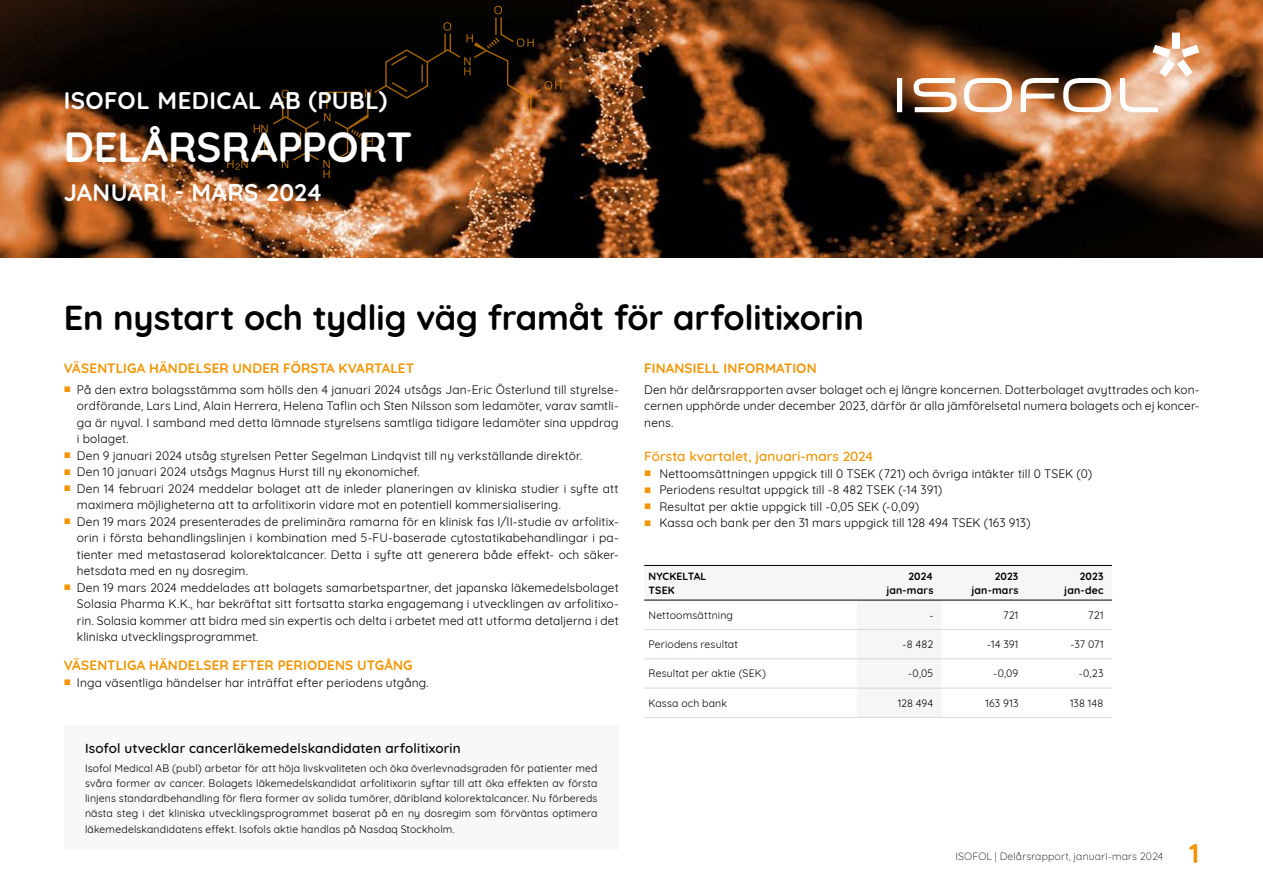
<style>
.page{position:relative;width:1263px;height:893px;background:#fff}
.page>*{position:absolute;margin:0;border:0;box-sizing:border-box;transform-origin:0 0}
.t1{font:700 42px "Quicksand";letter-spacing:-.01em;color:#fff}
.t2{font:700 34.5px "Quicksand";letter-spacing:-.005em;color:#000}
.t3{font:700 27px "Quicksand";color:#f49400}
.t4{font:700 24px "Quicksand";letter-spacing:.015em;color:#fff}
.t5{font:700 13.5px "Quicksand";letter-spacing:.01em;color:#f49400}
.t6{font:500 13.5px "Quicksand";letter-spacing:.015em;color:#000}
.t7{font:500 13.5px "Quicksand";letter-spacing:.005em;color:#f49400}
.t8{font:12px/16.5px "Quicksand";letter-spacing:.01em;color:#000;text-align:justify}
.t9{font:10.5px/15px "Quicksand";letter-spacing:.015em;color:#000;text-align:justify}
.t10{font:700 10.5px/13.5px "Quicksand";letter-spacing:.02em;color:#000;text-align:right}
.t11{font:300 10.5px "Quicksand";letter-spacing:.015em;color:#000}
.s1{font-family:"Arial";font-weight:900;color:#f49400}
</style>
<div class="page">
<div style="left:64px;top:725px;width:555px;height:125px;background:#f6f6f6"></div>
<svg style="left:644px;top:599px;width:468px;height:118px"></svg>
<hr style="left:644px;top:658px;width:213px;height:1px;background:#dadada">
<hr style="left:644px;top:717px;width:213px;height:1px;background:#dadada">
<hr style="left:644px;top:565px;width:213px;height:1px;background:#000">
<hr style="left:857px;top:565px;width:85px;height:1px;background:#000">
<hr style="left:942px;top:565px;width:85px;height:1px;background:#000">
<hr style="left:1027px;top:565px;width:85px;height:1px;background:#000">
<hr style="left:644px;top:600px;width:213px;height:1px;background:#000">
<hr style="left:857px;top:600px;width:85px;height:1px;background:#000">
<hr style="left:942px;top:600px;width:85px;height:1px;background:#000">
<hr style="left:1027px;top:600px;width:85px;height:1px;background:#000">
<hr style="left:644px;top:629px;width:213px;height:1px;background:#dadada">
<hr style="left:857px;top:629px;width:85px;height:1px;background:#dadada">
<hr style="left:942px;top:629px;width:85px;height:1px;background:#dadada">
<hr style="left:857px;top:717px;width:85px;height:1px;background:#dadada">
<hr style="left:1027px;top:717px;width:85px;height:1px;background:#dadada">
<hr style="left:1027px;top:629px;width:85px;height:1px;background:#dadada">
<hr style="left:857px;top:658px;width:85px;height:1px;background:#dadada">
<hr style="left:942px;top:658px;width:85px;height:1px;background:#dadada">
<hr style="left:1027px;top:658px;width:85px;height:1px;background:#dadada">
<hr style="left:644px;top:688px;width:213px;height:1px;background:#dadada">
<hr style="left:857px;top:688px;width:85px;height:1px;background:#dadada">
<hr style="left:1027px;top:688px;width:85px;height:1px;background:#dadada">
<hr style="left:942px;top:688px;width:85px;height:1px;background:#dadada">
<hr style="left:942px;top:717px;width:85px;height:1px;background:#dadada">
<img style="left:0;top:0;width:1263px;height:257px">
<svg style="left:227px;top:6px;width:335px;height:172px;background:#211308"></svg>
<svg style="left:912px;top:77px;width:101px;height:35px"></svg>
<svg style="left:1019px;top:77px;width:93px;height:35px"></svg>
<svg style="left:1119px;top:33px;width:80px;height:79px;background:#c29b80"></svg>
<h3 class="t4" style="left:64px;top:81px;width:325px">ISOFOL MEDICAL AB (PUBL)</h3>
<h1 class="t1" style="left:64px;top:112px;width:350px">DELÅRSRAPPORT</h1>
<h3 class="t4" style="left:64px;top:172px;width:261px">JANUARI - MARS 2024</h3>
<h2 class="t2" style="left:64px;top:289px;width:802px">En nystart och tydlig väg framåt för arfolitixorin</h2>
<p class="t5" style="left:64px;top:357px;width:352px">VÄSENTLIGA HÄNDELSER UNDER FÖRSTA KVARTALET</p>
<p class="t8" style="left:77px;top:380px;width:543px;text-indent:-13px"><span class="s1">■</span> På den extra bolagsstämma som hölls den 4 januari 2024 utsågs Jan-Eric Österlund till styrelse&shy;ordförande, Lars Lind, Alain Herrera, Helena Taflin och Sten Nilsson som ledamöter, varav samtli&shy;ga är nyval. I samband med detta lämnade styrelsens samtliga tidigare ledamöter sina uppdrag i bolaget.</p>
<p class="t8" style="left:64px;top:446px;width:520px"><span class="s1">■</span> Den 9 januari 2024 utsåg styrelsen Petter Segelman Lindqvist till ny verkställande direktör.</p>
<p class="t8" style="left:64px;top:462px;width:357px"><span class="s1">■</span> Den 10 januari 2024 utsågs Magnus Hurst till ny ekonomichef.</p>
<p class="t8" style="left:77px;top:479px;width:543px;text-indent:-13px"><span class="s1">■</span> Den 14 februari 2024 meddelar bolaget att de inleder planeringen av kliniska studier i syfte att maximera möjligheterna att ta arfolitixorin vidare mot en potentiell kommersialisering.</p>
<p class="t8" style="left:77px;top:512px;width:543px;text-indent:-13px"><span class="s1">■</span> Den 19 mars 2024 presenterades de preliminära ramarna för en klinisk fas I/II-studie av arfolitix&shy;orin i första behandlingslinjen i kombination med 5-FU-baserade cytostatikabehandlingar i pa&shy;tienter med metastaserad kolorektalcancer. Detta i syfte att generera både effekt- och säker&shy;hetsdata med en ny dosregim.</p>
<p class="t8" style="left:77px;top:578px;width:543px;text-indent:-13px"><span class="s1">■</span> Den 19 mars 2024 meddelades att bolagets samarbetspartner, det japanska läkemedelsbolaget Solasia Pharma K.K., har bekräftat sitt fortsatta starka engagemang i utvecklingen av arfolitixo&shy;rin. Solasia kommer att bidra med sin expertis och delta i arbetet med att utforma detaljerna i det kliniska utvecklingsprogrammet.</p>
<p class="t5" style="left:64px;top:654px;width:350px">VÄSENTLIGA HÄNDELSER EFTER PERIODENS UTGÅNG</p>
<p class="t8" style="left:64px;top:673px;width:366px"><span class="s1">■</span> Inga väsentliga händelser har inträffat efter periodens utgång.</p>
<p class="t5" style="left:644px;top:357px;width:174px">FINANSIELL INFORMATION</p>
<p class="t8" style="left:644px;top:380px;width:557px">Den här delårsrapporten avser bolaget och ej längre koncernen. Dotterbolaget avyttrades och kon&shy;cernen upphörde under december 2023, därför är alla jämförelsetal numera bolagets och ej koncer&shy;nens.</p>
<p class="t7" style="left:644px;top:445px;width:231px">Första kvartalet, januari-mars 2024</p>
<p class="t8" style="left:644px;top:464px;width:449px"><span class="s1">■</span> Nettoomsättningen uppgick till 0 TSEK (721) och övriga intäkter till 0 TSEK (0)</p>
<p class="t8" style="left:644px;top:480px;width:300px"><span class="s1">■</span> Periodens resultat uppgick till -8 482 TSEK (-14 391)</p>
<p class="t8" style="left:644px;top:497px;width:276px"><span class="s1">■</span> Resultat per aktie uppgick till -0,05 SEK (-0,09)</p>
<p class="t8" style="left:644px;top:513px;width:388px"><span class="s1">■</span> Kassa och bank per den 31 mars uppgick till 128 494 TSEK (163 913)</p>
<p class="t10" style="left:648px;top:569px;width:59px;text-align:left">NYCKELTAL<br>TSEK</p>
<p class="t10" style="left:886px;top:569px;width:49px">2024 jan-mars</p>
<p class="t10" style="left:971px;top:569px;width:49px">2023 jan-mars</p>
<p class="t10" style="left:1064px;top:569px;width:41px">2023 jan-dec</p>
<p class="t9" style="left:648px;top:606px;width:86px">Nettoomsättning</p>
<p class="t9" style="left:929px;top:606px;width:6px">-</p>
<p class="t9" style="left:1003px;top:606px;width:17px">721</p>
<p class="t9" style="left:1088px;top:606px;width:17px">721</p>
<p class="t9" style="left:648px;top:636px;width:91px">Periodens resultat</p>
<p class="t9" style="left:902px;top:636px;width:32px">-8 482</p>
<p class="t9" style="left:987px;top:636px;width:33px">-14 391</p>
<p class="t9" style="left:1070px;top:636px;width:34px">-37 071</p>
<p class="t9" style="left:648px;top:665px;width:119px">Resultat per aktie (SEK)</p>
<p class="t9" style="left:908px;top:665px;width:27px">-0,05</p>
<p class="t9" style="left:993px;top:665px;width:27px">-0,09</p>
<p class="t9" style="left:1079px;top:665px;width:26px">-0,23</p>
<p class="t9" style="left:648px;top:694px;width:80px">Kassa och bank</p>
<p class="t9" style="left:898px;top:694px;width:37px">128 494</p>
<p class="t9" style="left:985px;top:694px;width:34px">163 913</p>
<p class="t9" style="left:1070px;top:694px;width:35px">138 148</p>
<p class="t6" style="left:85px;top:737px;width:377px">Isofol utvecklar cancerläkemedelskandidaten arfolitixorin</p>
<p class="t9" style="left:85px;top:759px;width:514px">Isofol Medical AB (publ) arbetar för att höja livskvaliteten och öka överlevnadsgraden för patienter med svåra former av cancer. Bolagets läkemedelskandidat arfolitixorin syftar till att öka effekten av första linjens standardbehandling för flera former av solida tumörer, däribland kolorektalcancer. Nu förbereds nästa steg i det kliniska utvecklingsprogrammet baserat på en ny dosregim som förväntas optimera</p>
<p class="t9" style="left:85px;top:821px;width:371px">läkemedelskandidatens effekt. Isofols aktie handlas på Nasdaq Stockholm.</p>
<p class="t11" style="left:955px;top:848px;width:209px">ISOFOL | Delårsrapport, januari-mars 2024</p>
<h3 class="t3" style="left:1189px;top:831px;width:11px">1</h3>
</div>
